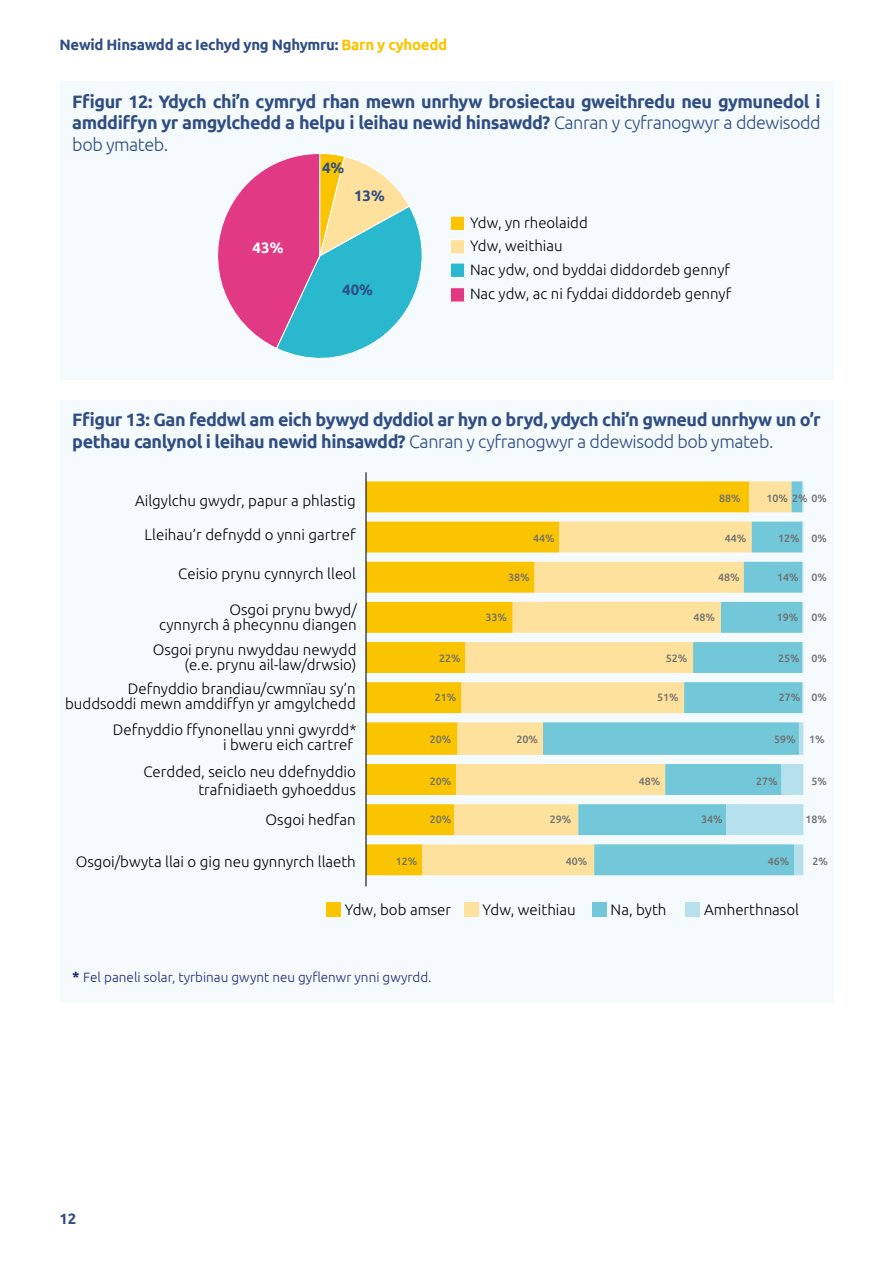
<style>
.page{position:relative;width:893px;height:1263px;background:#fff}
.page>*{position:absolute;margin:0;border:0;box-sizing:border-box;transform-origin:0 0}
.t1{font:700 18px/21.8px "Ubuntu";letter-spacing:-.025em;color:#304e82;text-align:justify}
.t2{font:300 15.15px/15.1px "Ubuntu";color:#000;text-align:right}
.t3{font:300 15px/23.9px "Ubuntu";color:#000}
.t4{font:700 15px "Ubuntu";letter-spacing:-.02em;color:#304e82}
.t5{font:700 15px "Ubuntu";color:#fff}
.t6{font:300 13.5px "Ubuntu";color:#212a73}
.t7{font:500 10.5px "Ubuntu";color:#706f6f}
.s1{color:#fac400}
.s2{font-weight:300}
.s3{font-weight:700;font-size:15px}
</style>
<div class="page">
<div style="left:60px;top:81px;width:773px;height:298px;background:#f5fbfc"></div>
<div style="left:60px;top:400px;width:773px;height:601px;background:#f5fbfc"></div>
<svg style="left:218px;top:153px;width:204px;height:205px"></svg>
<div style="left:450px;top:216px;width:15px;height:15px;background:#fac400;border:1px solid #fff"></div>
<div style="left:450px;top:239px;width:15px;height:15px;background:#fee19c;border:1px solid #fff"></div>
<div style="left:450px;top:263px;width:15px;height:15px;background:#29b8ce;border:1px solid #fff"></div>
<div style="left:450px;top:287px;width:15px;height:15px;background:#e13983;border:1px solid #fff"></div>
<div style="left:326px;top:903px;width:14px;height:14px;background:#fac400"></div>
<div style="left:464px;top:903px;width:14px;height:14px;background:#fee19c"></div>
<div style="left:592px;top:903px;width:15px;height:14px;background:#72c7d8"></div>
<div style="left:685px;top:903px;width:15px;height:14px;background:#b6e0ec"></div>
<svg style="left:367px;top:481px;width:55px;height:394px;fill:#fac400"></svg>
<svg style="left:422px;top:481px;width:121px;height:394px"></svg>
<svg style="left:543px;top:481px;width:183px;height:394px"></svg>
<svg style="left:726px;top:481px;width:77px;height:394px"></svg>
<hr style="left:365px;top:472px;width:2px;height:414px;background:#000">
<p class="t4" style="left:60px;top:35px;width:389px">Newid Hinsawdd ac Iechyd yng Nghymru: <span class="s1">Barn y cyhoedd</span></p>
<p class="t1" style="left:72px;top:90px;width:750px">Ffigur 12: Ydych chi’n cymryd rhan mewn unrhyw brosiectau gweithredu neu gymunedol i amddiffyn yr amgylchedd a helpu i leihau newid hinsawdd? <span class="s2">Canran y cyfranogwyr a ddewisodd bob ymateb.</span></p>
<p class="t5" style="left:253px;top:239px;width:32px">43%</p>
<p class="t4" style="left:322px;top:159px;width:24px">4%</p>
<p class="t4" style="left:354px;top:187px;width:32px">13%</p>
<p class="t4" style="left:342px;top:281px;width:32px">40%</p>
<p class="t3" style="left:470px;top:212px;width:263px">Ydw, yn rheolaidd<br>Ydw, weithiau<br>Nac ydw, ond byddai diddordeb gennyf<br>Nac ydw, ac ni fyddai diddordeb gennyf</p>
<p class="t1" style="left:72px;top:409px;width:750px">Ffigur 13: Gan feddwl am eich bywyd dyddiol ar hyn o bryd, ydych chi’n gwneud unrhyw un o’r pethau canlynol i leihau newid hinsawdd? <span class="s2">Canran y cyfranogwyr a ddewisodd bob ymateb.</span></p>
<p class="t2" style="left:135px;top:494px;width:222px">Ailgylchu gwydr, papur a phlastig</p>
<p class="t2" style="left:145px;top:528px;width:213px">Lleihau’r defnydd o ynni gartref</p>
<p class="t2" style="left:178px;top:567px;width:179px">Ceisio prynu cynnyrch lleol</p>
<p class="t2" style="left:159px;top:603px;width:199px">Osgoi prynu bwyd/<br>cynnyrch â phecynnu diangen</p>
<p class="t2" style="left:153px;top:643px;width:205px">Osgoi prynu nwyddau newydd (e.e. prynu ail-law/drwsio)</p>
<p class="t2" style="left:65px;top:682px;width:292px">Defnyddio brandiau/cwmnïau sy’n buddsoddi mewn amddiffyn yr amgylchedd</p>
<p class="t2" style="left:113px;top:723px;width:245px">Defnyddio ffynonellau ynni gwyrdd* i bweru eich cartref</p>
<p class="t2" style="left:143px;top:763px;width:214px;line-height:18.1px">Cerdded, seiclo neu ddefnyddio trafnidiaeth gyhoeddus</p>
<p class="t2" style="left:266px;top:812px;width:92px">Osgoi hedfan</p>
<p class="t2" style="left:76px;top:855px;width:282px">Osgoi/bwyta llai o gig neu gynnyrch llaeth</p>
<p class="t7" style="left:439px;top:652px;width:23px">22%</p>
<p class="t7" style="left:435px;top:691px;width:23px">21%</p>
<p class="t7" style="left:430px;top:733px;width:23px">20%</p>
<p class="t7" style="left:430px;top:775px;width:23px">20%</p>
<p class="t7" style="left:430px;top:813px;width:23px">20%</p>
<p class="t7" style="left:396px;top:855px;width:23px">12%</p>
<p class="t7" style="left:533px;top:532px;width:23px">44%</p>
<p class="t7" style="left:508px;top:571px;width:23px">38%</p>
<p class="t7" style="left:485px;top:611px;width:23px">33%</p>
<p class="t7" style="left:516px;top:733px;width:23px">20%</p>
<p class="t7" style="left:550px;top:813px;width:23px">29%</p>
<p class="t7" style="left:566px;top:855px;width:23px">40%</p>
<p class="t7" style="left:719px;top:492px;width:23px">88%</p>
<p class="t7" style="left:766px;top:492px;width:62px">10% 2% 0%</p>
<p class="t7" style="left:725px;top:532px;width:23px">44%</p>
<p class="t7" style="left:778px;top:532px;width:23px">12%</p>
<p class="t7" style="left:812px;top:532px;width:17px">0%</p>
<p class="t7" style="left:718px;top:571px;width:23px">48%</p>
<p class="t7" style="left:777px;top:571px;width:23px">14%</p>
<p class="t7" style="left:812px;top:571px;width:17px">0%</p>
<p class="t7" style="left:693px;top:611px;width:23px">48%</p>
<p class="t7" style="left:777px;top:611px;width:23px">19%</p>
<p class="t7" style="left:812px;top:611px;width:17px">0%</p>
<p class="t7" style="left:666px;top:652px;width:23px">52%</p>
<p class="t7" style="left:778px;top:652px;width:23px">25%</p>
<p class="t7" style="left:812px;top:652px;width:17px">0%</p>
<p class="t7" style="left:657px;top:691px;width:23px">51%</p>
<p class="t7" style="left:779px;top:691px;width:23px">27%</p>
<p class="t7" style="left:812px;top:691px;width:17px">0%</p>
<p class="t7" style="left:639px;top:775px;width:23px">48%</p>
<p class="t7" style="left:701px;top:813px;width:23px">34%</p>
<p class="t7" style="left:774px;top:733px;width:23px">59%</p>
<p class="t7" style="left:809px;top:733px;width:17px">1%</p>
<p class="t7" style="left:756px;top:775px;width:23px">27%</p>
<p class="t7" style="left:812px;top:775px;width:17px">5%</p>
<p class="t7" style="left:806px;top:813px;width:23px">18%</p>
<p class="t7" style="left:768px;top:855px;width:23px">46%</p>
<p class="t7" style="left:812px;top:855px;width:17px">2%</p>
<p class="t2" style="left:345px;top:902px;width:108px">Ydw, bob amser</p>
<p class="t2" style="left:483px;top:902px;width:95px">Ydw, weithiau</p>
<p class="t2" style="left:611px;top:902px;width:57px">Na, byth</p>
<p class="t2" style="left:704px;top:902px;width:97px">Amherthnasol</p>
<p class="t6" style="left:72px;top:969px;width:361px"><span class="s3">*</span> Fel paneli solar, tyrbinau gwynt neu gyflenwr ynni gwyrdd.</p>
<p class="t4" style="left:60px;top:1210px;width:18px">12</p>
</div>
